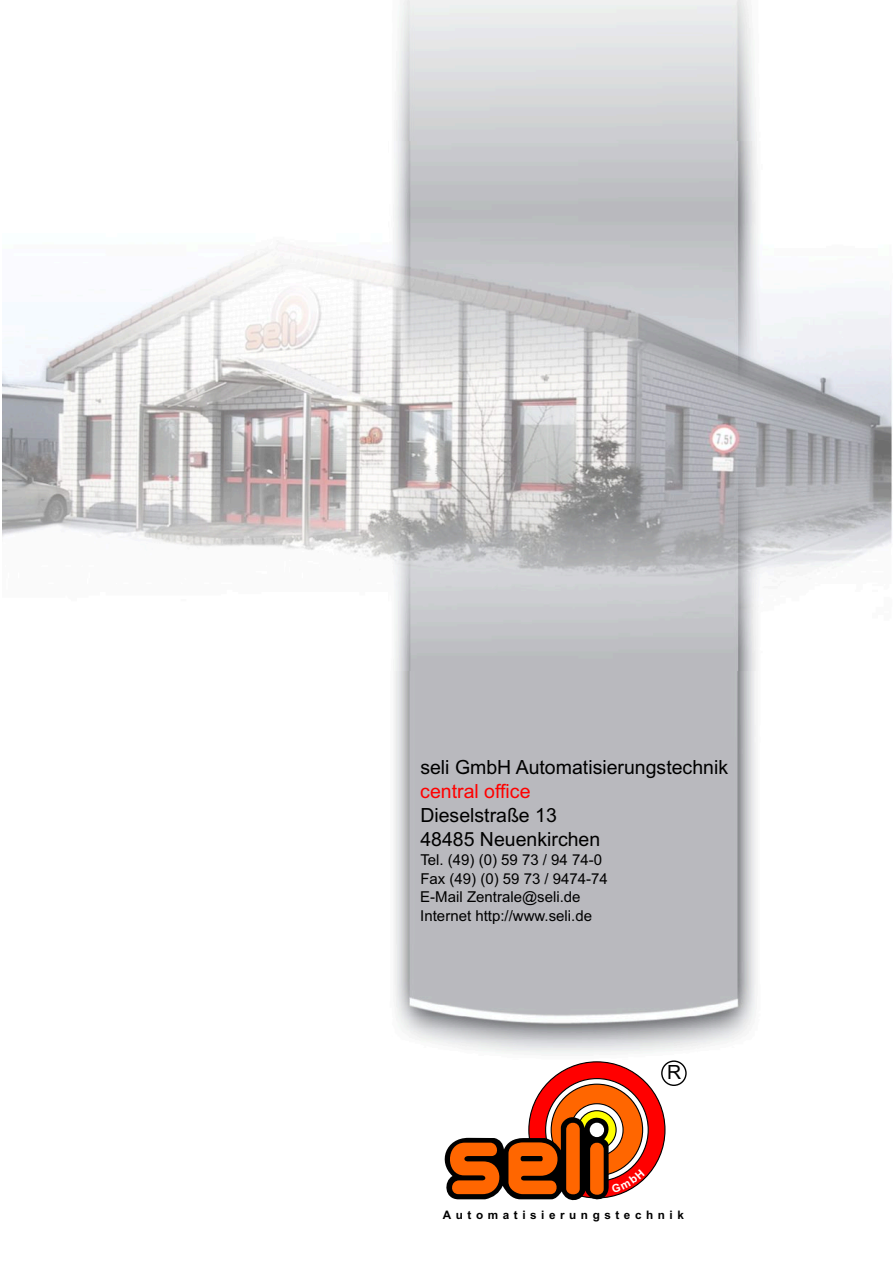
<style>
.page{position:relative;width:893px;height:1263px;background:#fff}
.page>*{position:absolute;margin:0;border:0;box-sizing:border-box;transform-origin:0 0}
.t1{font:19.5px/24px "Arial";color:#000}
.t2{font:19.5px "Arial";color:#f00}
.t3{font:15px/18.5px "Arial";color:#000}
.t4{font:700 11.7px "Arial";letter-spacing:.39em;color:#000}
</style>
<div class="page">
<img style="left:394px;top:0;width:362px;height:1054px">
<img style="left:2px;top:141px;width:890px;height:530px">
<svg style="left:444px;top:1060px;width:243px;height:141px"></svg>
<h1 class="t1" style="left:420px;top:757px;width:309px">seli GmbH Automatisierungstechnik</h1>
<h1 class="t1" style="left:420px;top:805px;width:181px">Dieselstraße 13<br>48485 Neuenkirchen</h1>
<p class="t3" style="left:420px;top:852px;width:189px">Tel. (49) (0) 59 73 / 94 74-0<br>Fax (49) (0) 59 73 / 9474-74<br>E-Mail Zentrale@seli.de<br>Internet http://www.seli.de</p>
<h1 class="t2" style="left:420px;top:784px;width:112px">central office</h1>
<h1 class="t1" style="left:667px;top:1062px;width:16px">R</h1>
<p class="t4" style="left:443px;top:1211px;width:242px">Automatisierungstechnik</p>
</div>
